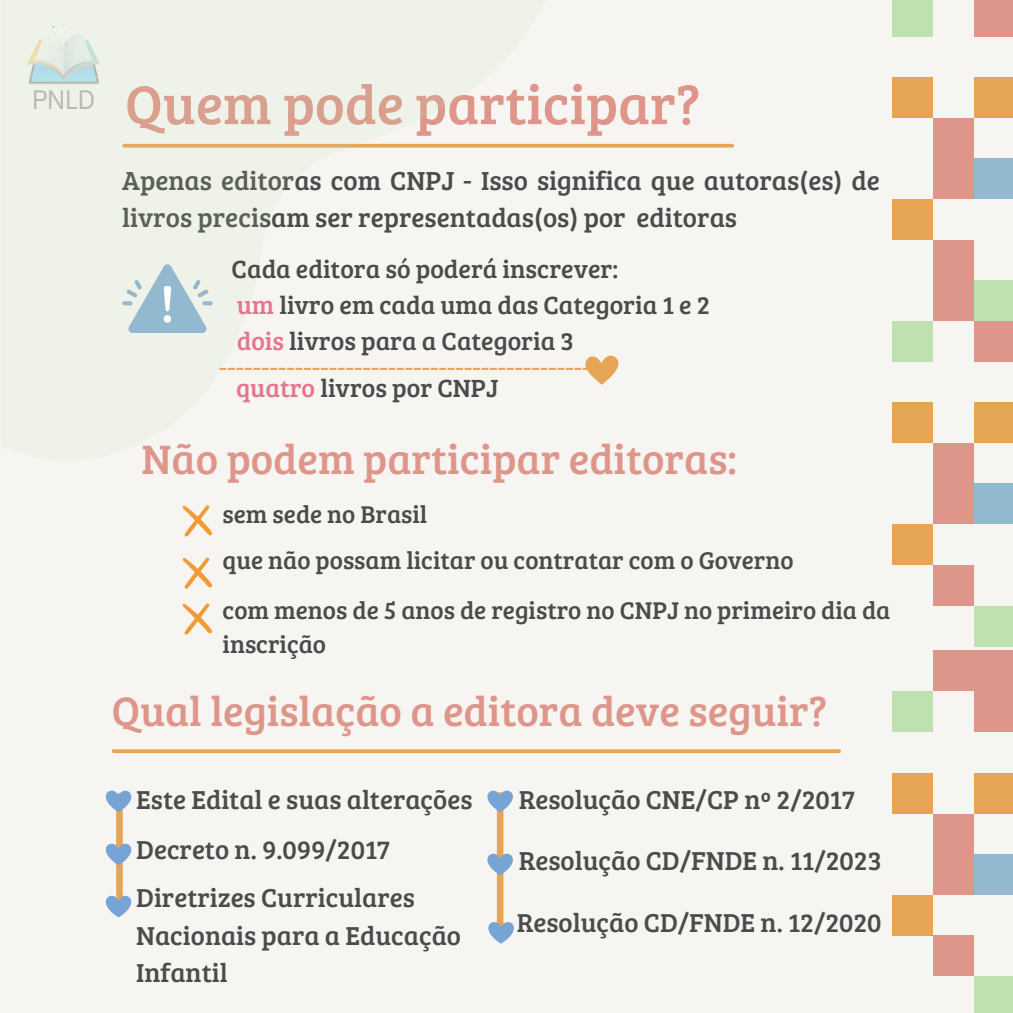
<style>
.page{position:relative;width:1013px;height:1013px;background:#fff}
.page>*{position:absolute;margin:0;border:0;box-sizing:border-box;transform-origin:0 0}
.t1{font:56.25px "Bree Serif";color:#de968b}
.t2{font:42.5px "Bree Serif";color:#de968b}
.t3{font:27px/37.5px "Bree Serif";color:#4b4b4b}
.t4{font:26.75px "Bree Serif";color:#4b4b4b}
.t5{font:25.75px "Bree Serif";color:#4b4b4b}
.t6{font:25px/34.8px "Bree Serif";color:#4b4b4b}
.s1{color:#e5758e}
</style>
<div class="page">
<div style="left:0;top:0;width:1012px;height:1012px;background:#f6f5f2"></div>
<svg style="left:547px;top:144px;width:185px;height:4px"></svg>
<svg style="left:182px;top:505px;width:31px;height:31px"></svg>
<svg style="left:114px;top:749px;width:725px;height:4px;background:#e7a960"></svg>
<svg style="left:182px;top:603px;width:31px;height:32px"></svg>
<svg style="left:182px;top:557px;width:31px;height:32px"></svg>
<svg style="left:27px;top:24px;width:520px;height:282px;fill:#eef2e8"></svg>
<div style="left:932px;top:483px;width:41px;height:41px;background:#de968b"></div>
<div style="left:932px;top:564px;width:41px;height:41px;background:#de968b"></div>
<div style="left:973px;top:605px;width:39px;height:41px;background:#bfe1b0"></div>
<div style="left:973px;top:320px;width:39px;height:41px;background:#de968b"></div>
<div style="left:973px;top:402px;width:39px;height:41px;background:#e6a455"></div>
<div style="left:892px;top:524px;width:40px;height:41px;background:#e6a455"></div>
<div style="left:973px;top:483px;width:39px;height:41px;background:#93b9d0"></div>
<div style="left:892px;top:320px;width:40px;height:41px;background:#bfe1b0"></div>
<div style="left:892px;top:402px;width:40px;height:41px;background:#e6a455"></div>
<div style="left:932px;top:280px;width:41px;height:40px;background:#de968b"></div>
<div style="left:932px;top:443px;width:41px;height:41px;background:#de968b"></div>
<div style="left:932px;top:854px;width:41px;height:41px;background:#de968b"></div>
<div style="left:932px;top:935px;width:41px;height:41px;background:#de968b"></div>
<div style="left:973px;top:976px;width:39px;height:36px;background:#bfe1b0"></div>
<div style="left:973px;top:691px;width:39px;height:41px;background:#de968b"></div>
<div style="left:973px;top:772px;width:39px;height:41px;background:#e6a455"></div>
<div style="left:892px;top:895px;width:40px;height:40px;background:#e6a455"></div>
<div style="left:973px;top:854px;width:39px;height:41px;background:#93b9d0"></div>
<div style="left:892px;top:691px;width:40px;height:41px;background:#bfe1b0"></div>
<div style="left:892px;top:772px;width:40px;height:41px;background:#e6a455"></div>
<div style="left:973px;top:650px;width:39px;height:41px;background:#de968b"></div>
<div style="left:932px;top:650px;width:41px;height:41px;background:#de968b"></div>
<div style="left:932px;top:813px;width:41px;height:41px;background:#de968b"></div>
<div style="left:932px;top:158px;width:41px;height:41px;background:#de968b"></div>
<div style="left:932px;top:239px;width:41px;height:41px;background:#de968b"></div>
<div style="left:973px;top:280px;width:39px;height:41px;background:#bfe1b0"></div>
<div style="left:973px;top:0;width:39px;height:36px;background:#de968b"></div>
<div style="left:973px;top:77px;width:39px;height:41px;background:#e6a455"></div>
<div style="left:892px;top:199px;width:40px;height:41px;background:#e6a455"></div>
<div style="left:973px;top:158px;width:39px;height:41px;background:#93b9d0"></div>
<div style="left:892px;top:0;width:40px;height:36px;background:#bfe1b0"></div>
<div style="left:892px;top:77px;width:40px;height:41px;background:#e6a455"></div>
<div style="left:932px;top:118px;width:41px;height:41px;background:#de968b"></div>
<svg style="left:202px;top:301px;width:10px;height:4px"></svg>
<svg style="left:122px;top:301px;width:10px;height:4px"></svg>
<svg style="left:126px;top:264px;width:82px;height:69px"></svg>
<svg style="left:219px;top:355px;width:400px;height:30px"></svg>
<div style="left:497px;top:795px;width:6px;height:136px;background:#e6a455"></div>
<div style="left:116px;top:796px;width:7px;height:103px;background:#e6a455"></div>
<svg style="left:105px;top:790px;width:27px;height:22px"></svg>
<svg style="left:105px;top:836px;width:27px;height:29px"></svg>
<svg style="left:105px;top:888px;width:27px;height:29px"></svg>
<svg style="left:487px;top:790px;width:26px;height:22px"></svg>
<svg style="left:487px;top:846px;width:26px;height:29px"></svg>
<svg style="left:488px;top:914px;width:26px;height:29px"></svg>
<p class="t1" style="left:31px;top:64px;width:670px"><sup>PNLD</sup> Quem pode participar?</p>
<h3 class="t3" style="left:122px;top:160px;width:759px">Apenas editoras com CNPJ - Isso significa que autoras(es) de livros precisam ser representadas(os) por editoras</h3>
<p class="t5" style="left:232px;top:250px;width:388px">Cada editora só poderá inscrever:</p>
<p class="t5" style="left:237px;top:286px;width:475px"><span class="s1">um</span> livro em cada uma das Categoria 1 e 2</p>
<p class="t5" style="left:237px;top:322px;width:339px"><span class="s1">dois</span> livros para a Categoria 3</p>
<p class="t5" style="left:236px;top:369px;width:264px"><span class="s1">quatro</span> livros por CNPJ</p>
<h1 class="t2" style="left:142px;top:428px;width:597px">Não podem participar editoras:</h1>
<p class="t6" style="left:222px;top:496px;width:206px">sem sede no Brasil</p>
<p class="t6" style="left:222px;top:542px;width:572px">que não possam licitar ou contratar com o Governo</p>
<p class="t6" style="left:222px;top:591px;width:669px">com menos de 5 anos de registro no CNPJ no primeiro dia da inscrição</p>
<p class="t2" style="left:112px;top:680px;width:717px">Qual legislação a editora deve seguir?</p>
<p class="t4" style="left:136px;top:780px;width:338px">Este Edital e suas alterações</p>
<p class="t4" style="left:136px;top:830px;width:255px">Decreto n. 9.099/2017</p>
<p class="t4" style="left:136px;top:878px;width:280px">Diretrizes Curriculares</p>
<p class="t4" style="left:136px;top:916px;width:326px">Nacionais para a Educação</p>
<p class="t4" style="left:136px;top:953px;width:93px">Infantil</p>
<p class="t4" style="left:519px;top:780px;width:337px">Resolução CNE/CP nº 2/2017</p>
<h2 class="t4" style="left:519px;top:841px;width:364px">Resolução CD/FNDE n. 11/2023</h2>
<p class="t4" style="left:517px;top:903px;width:366px">Resolução CD/FNDE n. 12/2020</p>
</div>
